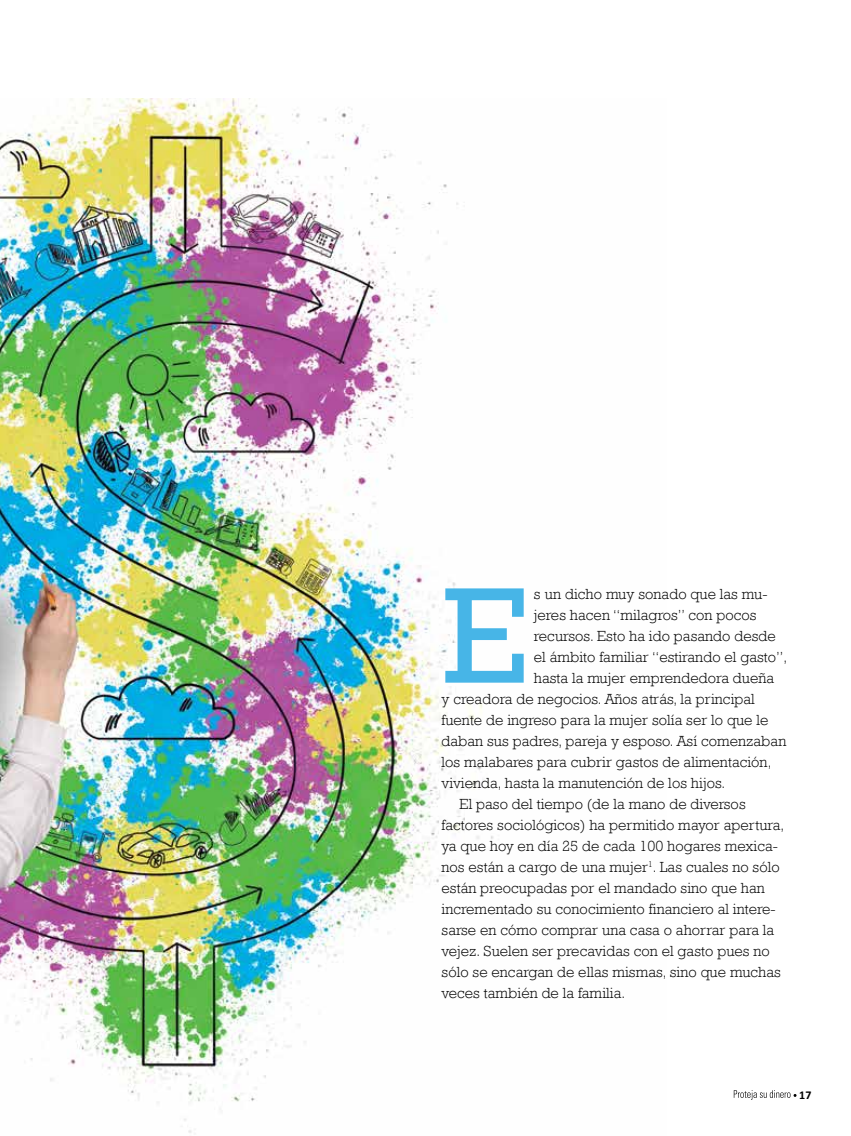
<style>
.page{position:relative;width:851px;height:1136px;background:#fff}
.page>*{position:absolute;margin:0;border:0;box-sizing:border-box;transform-origin:0 0}
.t1{font:138.6px "Rockwell";color:#47b5e7}
.t2{font:300 15px "Rockwell";letter-spacing:.005em;color:#000}
.t3{font:700 12px "Calibri";color:#000}
</style>
<div class="page">
<img style="left:0;top:99px;width:494px;height:1034px">
<svg style="left:733px;top:1090px;width:63px;height:9px"></svg>
<h1 class="t1" style="left:441px;top:556px;width:88px">E</h1>
<p class="t2" style="left:533px;top:584px;width:235px">s un dicho muy sonado que las mu-</p>
<p class="t2" style="left:533px;top:605px;width:224px">jeres hacen “milagros” con pocos</p>
<p class="t2" style="left:533px;top:626px;width:243px">recursos. Esto ha ido pasando desde</p>
<p class="t2" style="left:533px;top:647px;width:255px">el ámbito familiar “estirando el gasto”,</p>
<p class="t2" style="left:533px;top:668px;width:242px">hasta la mujer emprendedora dueña</p>
<p class="t2" style="left:441px;top:689px;width:315px">y creadora de negocios. Años atrás, la principal</p>
<p class="t2" style="left:441px;top:710px;width:328px">fuente de ingreso para la mujer solía ser lo que le</p>
<p class="t2" style="left:441px;top:731px;width:346px">daban sus padres, pareja y esposo. Así comenzaban</p>
<p class="t2" style="left:441px;top:752px;width:331px">los malabares para cubrir gastos de alimentación,</p>
<p class="t2" style="left:441px;top:773px;width:285px">vivienda, hasta la manutención de los hijos.</p>
<p class="t2" style="left:459px;top:794px;width:287px">El paso del tiempo (de la mano de diversos</p>
<p class="t2" style="left:441px;top:815px;width:344px">factores sociológicos) ha permitido mayor apertura,</p>
<p class="t2" style="left:441px;top:836px;width:338px">ya que hoy en día 25 de cada 100 hogares mexica-</p>
<p class="t2" style="left:441px;top:857px;width:339px">nos están a cargo de una mujer<sup>1</sup>. Las cuales no sólo</p>
<p class="t2" style="left:441px;top:878px;width:325px">están preocupadas por el mandado sino que han</p>
<p class="t2" style="left:441px;top:899px;width:336px">incrementado su conocimiento financiero al intere-</p>
<p class="t2" style="left:441px;top:920px;width:334px">sarse en cómo comprar una casa o ahorrar para la</p>
<p class="t2" style="left:441px;top:941px;width:330px">vejez. Suelen ser precavidas con el gasto pues no</p>
<p class="t2" style="left:441px;top:962px;width:341px">sólo se encargan de ellas mismas, sino que muchas</p>
<p class="t2" style="left:441px;top:983px;width:185px">veces también de la familia.</p>
<p class="t3" style="left:799px;top:1086px;width:14px">17</p>
</div>
